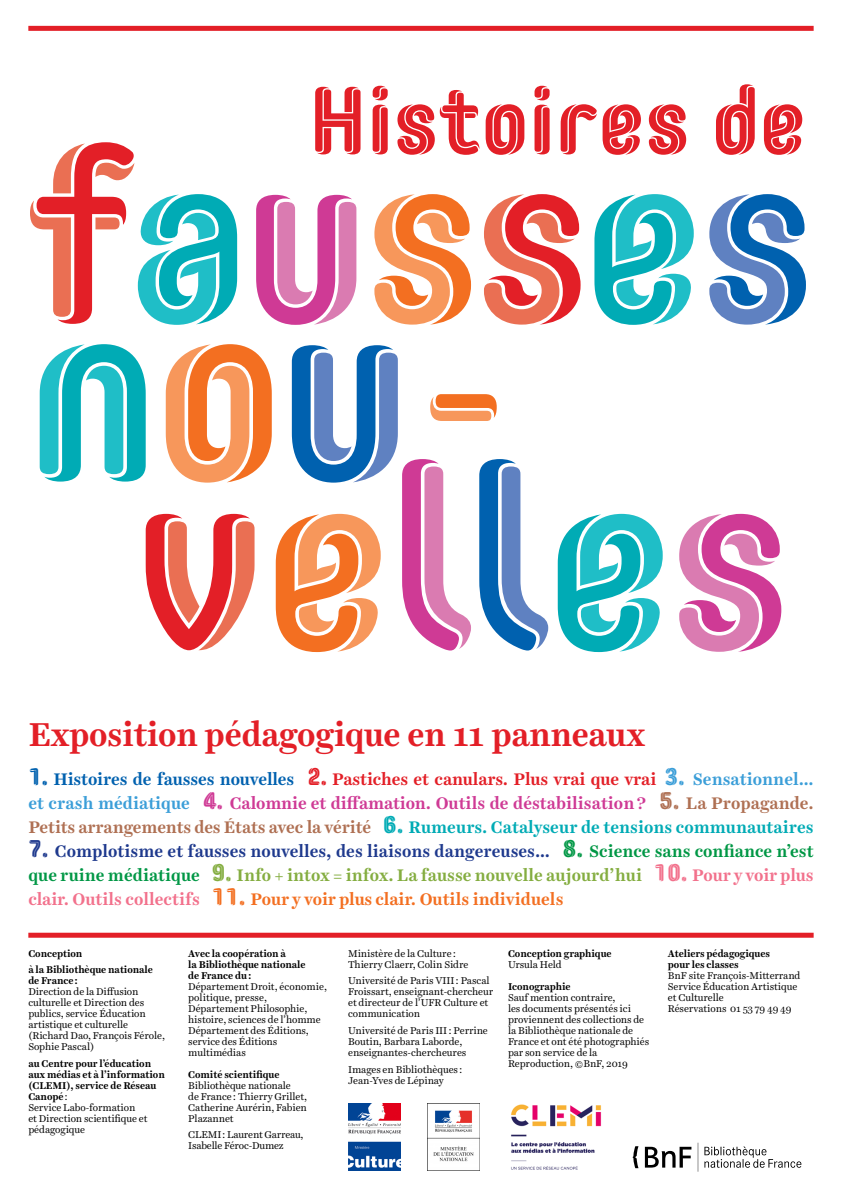
<style>
.page{position:relative;width:842px;height:1191px;background:#fff}
.page>*{position:absolute;margin:0;border:0;box-sizing:border-box;transform-origin:0 0}
.t1{font:94px "Core Escher A";color:#e31f27}
.t2{font:700 33.6px "Harriet Text";letter-spacing:-.015em;color:#e31f27}
.t3{font:700 17px/24px "Harriet Text";color:#af7053;text-align:justify}
.t4{font:700 17px/24px "Harriet Text";color:#1e398d;text-align:justify}
.t5{font:10px/11px "Harriet Text";letter-spacing:-.01em;color:#000}
.t6{font:700 10px/11px "Harriet Text";letter-spacing:-.01em;color:#000}
.s1{font-family:"Core Escher A";font-weight:400;font-size:24px;color:#0061af}
.s2{color:#0061af}
.s3{font-family:"Core Escher A";font-weight:400;font-size:24px;color:#e31f27}
.s4{color:#e31f27}
.s5{font-family:"Core Escher A";font-weight:400;font-size:24px;color:#3b9ed8}
.s6{color:#3b9ed8}
.s7{font-family:"Core Escher A";font-weight:400;font-size:24px;color:#cf3a95}
.s8{color:#cf3a95}
.s9{font-family:"Core Escher A";font-weight:400;font-size:24px}
.s10{font-family:"Core Escher A";font-weight:400;font-size:24px;color:#00abb5}
.s11{color:#00abb5}
.s12{font-family:"Core Escher A";font-weight:400;font-size:24px;color:#009745}
.s13{color:#009745}
.s14{font-family:"Core Escher A";font-weight:400;font-size:24px;color:#84ad40}
.s15{color:#84ad40}
.s16{font-family:"Core Escher A";font-weight:400;font-size:24px;color:#f2718c}
.s17{color:#f2718c}
.s18{font-family:"Core Escher A";font-weight:400;font-size:24px;color:#f36f21}
.s19{color:#f36f21}
.s20{font-weight:400}
</style>
<div class="page">
<svg style="left:632px;top:1142px;width:169px;height:29px"></svg>
<div style="left:28px;top:932px;width:786px;height:5px;background:#e31f27"></div>
<div style="left:28px;top:26px;width:786px;height:5px;background:#e31f27"></div>
<svg style="left:30px;top:142px;width:207px;height:183px"></svg>
<svg style="left:374px;top:194px;width:97px;height:130px"></svg>
<svg style="left:484px;top:194px;width:97px;height:130px"></svg>
<svg style="left:256px;top:195px;width:100px;height:130px"></svg>
<svg style="left:594px;top:194px;width:100px;height:131px"></svg>
<svg style="left:709px;top:194px;width:97px;height:130px"></svg>
<svg style="left:679px;top:514px;width:102px;height:138px"></svg>
<svg style="left:558px;top:514px;width:105px;height:138px"></svg>
<svg style="left:40px;top:344px;width:508px;height:308px"></svg>
<img style="left:348px;top:1103px;width:52px;height:67px">
<img style="left:428px;top:1103px;width:52px;height:67px">
<img style="left:511px;top:1104px;width:91px;height:66px">
<h1 class="t1" style="left:309px;top:52px;width:499px">Histoires de</h1>
<h2 class="t2" style="left:28px;top:711px;width:618px">Exposition pédagogique en 11 panneaux</h2>
<p class="t3" style="left:28px;top:767px;width:787px"><span class="s1">1.</span> <span class="s2">Histoires de fausses nouvelles</span> <span class="s3">2.</span> <span class="s4">Pastiches et canulars. Plus vrai que vrai</span> <span class="s5">3.</span> <span class="s6">Sensationnel… et crash médiatique</span> <span class="s7">4.</span> <span class="s8">Calomnie et diffamation. Outils de déstabilisation?</span> <span class="s9">5.</span> La Propagande.<br>Petits arrangements des États avec la vérité <span class="s10">6.</span> <span class="s11">Rumeurs. Catalyseur de tensions communautaires</span></p>
<p class="t4" style="left:28px;top:839px;width:787px"><span class="s9">7.</span> Complotisme et fausses nouvelles, des liaisons dangereuses… <span class="s12">8.</span> <span class="s13">Science sans confiance n’est que ruine médiatique</span> <span class="s14">9.</span> <span class="s15">Info + intox = infox. La fausse nouvelle aujourd’hui</span> <span class="s16">10.</span> <span class="s17">Pour y voir plus clair. Outils collectifs</span> <span class="s18">11.</span> <span class="s19">Pour y voir plus clair. Outils individuels</span></p>
<p class="t6" style="left:28px;top:944px;width:126px;line-height:16.7px">Conception<br>à la Bibliothèque nationale</p>
<p class="t6" style="left:28px;top:975px;width:51px">de France:</p>
<p class="t5" style="left:28px;top:986px;width:138px">Direction de la Diffusion culturelle et Direction des publics, service Éducation artistique et culturelle (Richard Dao, François Férole,<br>Sophie Pascal)</p>
<p class="t6" style="left:28px;top:1058px;width:138px">au Centre pour l’éducation aux médias et à l’information (CLEMI), service de Réseau<br>Canopé<span class="s20">:<br>Service Labo-formation<br>et Direction scientifique et pédagogique</span></p>
<p class="t6" style="left:188px;top:947px;width:119px">Avec la coopération à<br>la Bibliothèque nationale de France du:</p>
<p class="t5" style="left:188px;top:980px;width:140px">Département Droit, économie, politique, presse,<br>Département Philosophie, histoire, sciences de l’homme<br>Département des Éditions, service des Éditions multimédias</p>
<p class="t6" style="left:188px;top:1068px;width:93px">Comité scientifique</p>
<p class="t5" style="left:188px;top:1079px;width:120px">Bibliothèque nationale<br>de France: Thierry Grillet,<br>Catherine Aurérin, Fabien<br>Plazannet</p>
<p class="t5" style="left:188px;top:1129px;width:117px">CLEMI: Laurent Garreau,<br>Isabelle Féroc-Dumez</p>
<p class="t6" style="left:508px;top:947px;width:105px">Conception graphique</p>
<p class="t5" style="left:508px;top:958px;width:55px">Ursula Held</p>
<p class="t6" style="left:508px;top:980px;width:64px">Iconographie</p>
<p class="t5" style="left:508px;top:991px;width:143px">Sauf mention contraire,<br>les documents présentés ici proviennent des collections de la Bibliothèque nationale de<br>France et ont été photographiés par son service de la<br>Reproduction, ©BnF, 2019</p>
<p class="t6" style="left:668px;top:947px;width:104px">Ateliers pédagogiques pour les classes</p>
<p class="t5" style="left:668px;top:969px;width:134px">BnF site François-Mitterrand<br>Service Éducation Artistique et Culturelle<br>Réservations 01 53 79 49 49</p>
<p class="t5" style="left:348px;top:947px;width:122px">Ministère de la Culture:<br>Thierry Claerr, Colin Sidre</p>
<p class="t5" style="left:348px;top:975px;width:147px">Université de Paris VIII : Pascal<br>Froissart, enseignant-chercheur et directeur de l’UFR Culture et communication</p>
<p class="t5" style="left:348px;top:1025px;width:141px">Université de Paris III : Perrine<br>Boutin, Barbara Laborde, enseignantes-chercheures</p>
<p class="t5" style="left:348px;top:1063px;width:116px">Images en Bibliothèques:<br>Jean-Yves de Lépinay</p>
</div>
